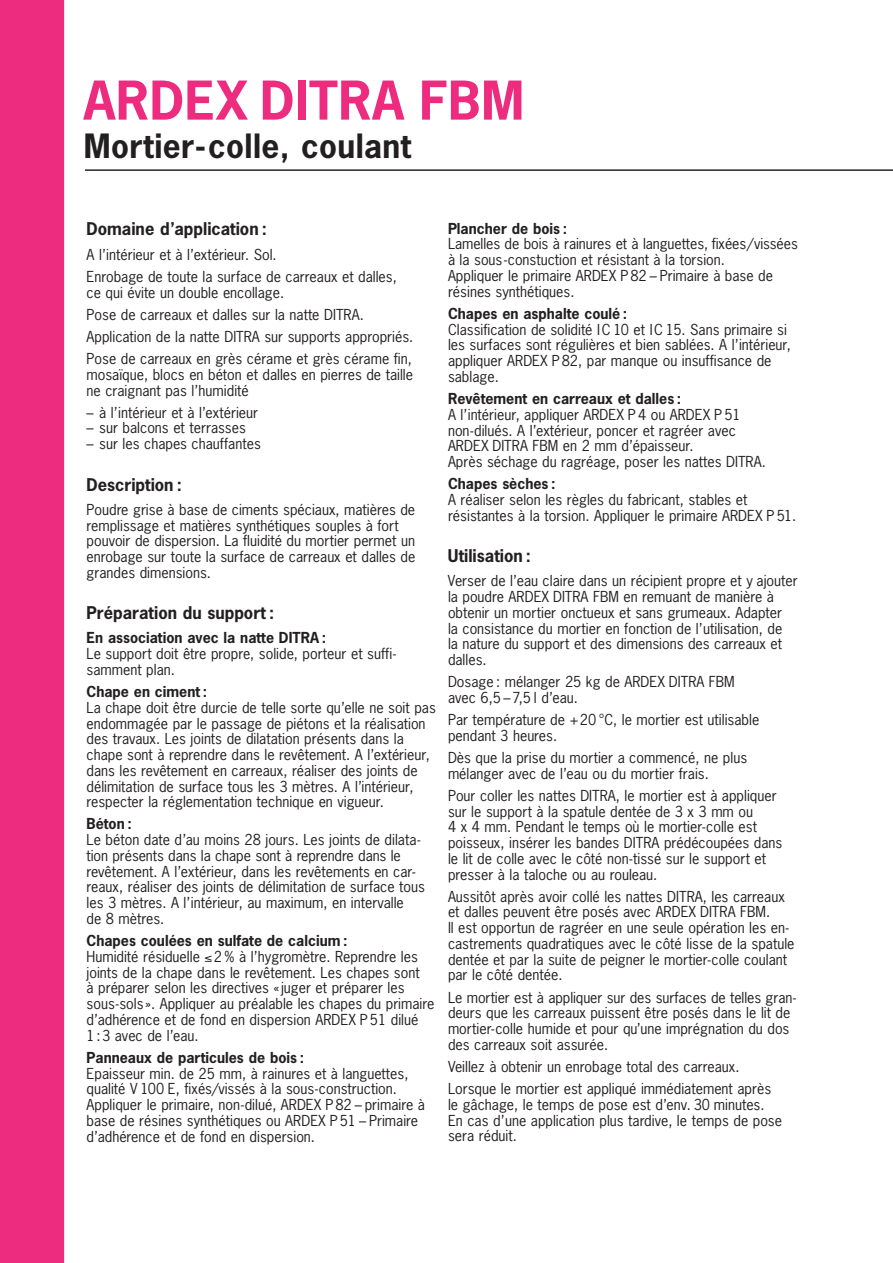
<style>
.page{position:relative;width:893px;height:1263px;background:#fff}
.page>*{position:absolute;margin:0;border:0;box-sizing:border-box;transform-origin:0 0}
.t1{font:700 50.25px "News Gothic";letter-spacing:.01em;color:#ee2c7f}
.t2{font:700 31.5px "News Gothic";letter-spacing:.01em;color:#231f20}
.t3{font:700 16.5px "News Gothic";color:#231f20}
.t4{font:14.25px/15.8px "News Gothic";color:#231f20}
.t5{font:700 14.25px "News Gothic";color:#231f20}
.s1{font-weight:700}
</style>
<div class="page">
<div style="left:0;top:0;width:64px;height:1263px;background:#ee2c7f"></div>
<hr style="left:85px;top:170px;width:808px;height:1px;background:#231f20">
<h1 class="t1" style="left:84px;top:73px;width:442px">ARDEX DITRA FBM</h1>
<h2 class="t2" style="left:84px;top:129px;width:329px">Mortier-colle, coulant</h2>
<p class="t3" style="left:87px;top:220px;width:182px">Domaine d’application :</p>
<p class="t4" style="left:87px;top:244px;width:312px;line-height:22.2px">A l’intérieur et à l’extérieur. Sol.<br>Enrobage de toute la surface de carreaux et dalles,</p>
<p class="t4" style="left:87px;top:282px;width:328px;line-height:22.2px">ce qui évite un double encollage.<br>Pose de carreaux et dalles sur la natte DITRA.<br>Application de la natte DITRA sur supports appropriés.<br>Pose de carreaux en grès cérame et grès cérame fin,</p>
<p class="t4" style="left:87px;top:367px;width:328px">mosaïque, blocs en béton et dalles en pierres de taille ne craignant pas l’humidité</p>
<p class="t4" style="left:87px;top:405px;width:173px">– à l’intérieur et à l’extérieur</p>
<p class="t4" style="left:87px;top:421px;width:161px">– sur balcons et terrasses</p>
<p class="t4" style="left:87px;top:436px;width:176px">– sur les chapes chauffantes</p>
<p class="t3" style="left:87px;top:475px;width:97px">Description :</p>
<p class="t4" style="left:87px;top:502px;width:330px">Poudre grise à base de ciments spéciaux, matières de remplissage et matières synthétiques souples à fort pouvoir de dispersion. La fluidité du mortier permet un enrobage sur toute la surface de carreaux et dalles de grandes dimensions.</p>
<p class="t3" style="left:87px;top:604px;width:189px">Préparation du support :</p>
<p class="t5" style="left:87px;top:630px;width:241px">En association avec la natte DITRA :</p>
<p class="t4" style="left:87px;top:646px;width:311px">Le support doit être propre, solide, porteur et suffi&shy;samment plan.</p>
<p class="t5" style="left:87px;top:684px;width:122px">Chape en ciment :</p>
<p class="t4" style="left:87px;top:700px;width:351px">La chape doit être durcie de telle sorte qu’elle ne soit pas endommagée par le passage de piétons et la réalisation des travaux. Les joints de dilatation présents dans la chape sont à reprendre dans le revêtement. A l’extérieur, dans les revêtement en carreaux, réaliser des joints de délimitation de surface tous les 3 mètres. A l’intérieur, respecter la réglementation technique en vigueur.</p>
<p class="t5" style="left:87px;top:816px;width:47px">Béton :</p>
<p class="t4" style="left:87px;top:832px;width:340px">Le béton date d’au moins 28 jours. Les joints de dilata&shy;tion présents dans la chape sont à reprendre dans le revêtement. A l’extérieur, dans les revêtements en car&shy;reaux, réaliser des joints de délimitation de surface tous les 3 mètres. A l’intérieur, au maximum, en intervalle<br>de 8 mètres.</p>
<p class="t4" style="left:87px;top:933px;width:349px"><span class="s1">Chapes coulées en sulfate de calcium :<br></span>Humidité résiduelle ≤2 % à l’hygromètre. Reprendre les joints de la chape dans le revêtement. Les chapes sont<br>à préparer selon les directives « juger et préparer les sous-sols». Appliquer au préalable les chapes du primaire d’adhérence et de fond en dispersion ARDEX P51 dilué 1:3 avec de l’eau.</p>
<p class="t5" style="left:87px;top:1049px;width:219px">Panneaux de particules de bois :</p>
<p class="t4" style="left:87px;top:1066px;width:340px">Epaisseur min. de 25 mm, à rainures et à languettes, qualité V 100 E, fixés/vissés à la sous-construction.<br>Appliquer le primaire, non-dilué, ARDEX P82 – primaire à base de résines synthétiques ou ARDEX P51 – Primaire d’adhérence et de fond en dispersion.</p>
<p class="t5" style="left:448px;top:220px;width:121px">Plancher de bois :</p>
<p class="t4" style="left:448px;top:237px;width:351px">Lamelles de bois à rainures et à languettes, fixées/vissées à la sous-constuction et résistant à la torsion.<br>Appliquer le primaire ARDEX P82 – Primaire à base de résines synthétiques.</p>
<p class="t5" style="left:448px;top:306px;width:181px">Chapes en asphalte coulé :</p>
<p class="t4" style="left:448px;top:322px;width:344px">Classification de solidité IC 10 et IC 15. Sans primaire si les surfaces sont régulières et bien sablées. A l’intérieur, appliquer ARDEX P82, par manque ou insuffisance de sablage.</p>
<p class="t5" style="left:448px;top:391px;width:235px">Revêtement en carreaux et dalles :</p>
<p class="t4" style="left:448px;top:407px;width:319px">A l’intérieur, appliquer ARDEX P4 ou ARDEX P51 non-dilués. A l’extérieur, poncer et ragréer avec ARDEX DITRA FBM en 2 mm d’épaisseur.<br>Après séchage du ragréage, poser les nattes DITRA.</p>
<p class="t5" style="left:448px;top:476px;width:109px">Chapes sèches :</p>
<p class="t4" style="left:448px;top:492px;width:350px">A réaliser selon les règles du fabricant, stables et résistantes à la torsion. Appliquer le primaire ARDEX P51.</p>
<p class="t3" style="left:448px;top:547px;width:85px">Utilisation :</p>
<p class="t4" style="left:448px;top:573px;width:351px">Verser de l’eau claire dans un récipient propre et y ajouter la poudre ARDEX DITRA FBM en remuant de manière à obtenir un mortier onctueux et sans grumeaux. Adapter<br>la consistance du mortier en fonction de l’utilisation, de<br>la nature du support et des dimensions des carreaux et dalles.</p>
<p class="t4" style="left:448px;top:674px;width:288px">Dosage : mélanger 25 kg de ARDEX DITRA FBM avec 6,5 –7,5 l d’eau.</p>
<p class="t4" style="left:448px;top:712px;width:313px">Par température de +20 °C, le mortier est utilisable pendant 3 heures.</p>
<p class="t4" style="left:448px;top:750px;width:301px">Dès que la prise du mortier a commencé, ne plus mélanger avec de l’eau ou du mortier frais.</p>
<p class="t4" style="left:448px;top:788px;width:336px">Pour coller les nattes DITRA, le mortier est à appliquer sur le support à la spatule dentée de 3 x 3 mm ou<br>4 x 4 mm. Pendant le temps où le mortier-colle est poisseux, insérer les bandes DITRA prédécoupées dans le lit de colle avec le côté non-tissé sur le support et presser à la taloche ou au rouleau.</p>
<p class="t4" style="left:448px;top:889px;width:348px">Aussitôt après avoir collé les nattes DITRA, les carreaux et dalles peuvent être posés avec ARDEX DITRA FBM.<br>Il est opportun de ragréer en une seule opération les en&shy;castrements quadratiques avec le côté lisse de la spatule dentée et par la suite de peigner le mortier-colle coulant par le côté dentée.</p>
<p class="t4" style="left:448px;top:990px;width:350px">Le mortier est à appliquer sur des surfaces de telles gran&shy;deurs que les carreaux puissent être posés dans le lit de mortier-colle humide et pour qu’une imprégnation du dos des carreaux soit assurée.</p>
<p class="t4" style="left:448px;top:1056px;width:325px;line-height:22.2px">Veillez à obtenir un enrobage total des carreaux.<br>Lorsque le mortier est appliqué immédiatement après</p>
<p class="t4" style="left:448px;top:1097px;width:336px">le gâchage, le temps de pose est d’env. 30 minutes.<br>En cas d’une application plus tardive, le temps de pose sera réduit.</p>
</div>
